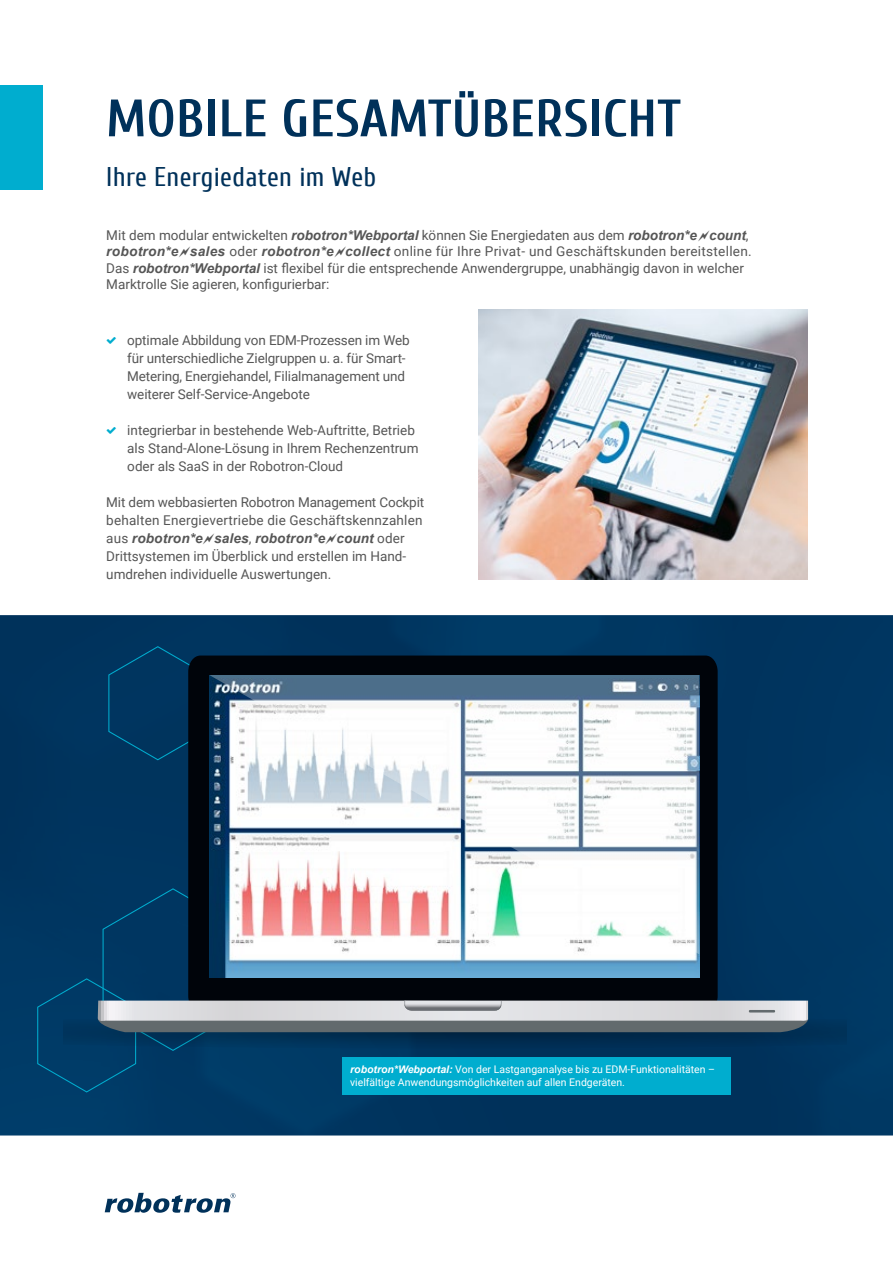
<style>
.page{position:relative;width:893px;height:1263px;background:#fff}
.page>*{position:absolute;margin:0;border:0;box-sizing:border-box;transform-origin:0 0}
.t1{font:700 52.5px "Cuprum";letter-spacing:.01em;color:#00315a}
.t2{font:27px "Cuprum";letter-spacing:.01em;color:#00315a}
.t3{font:13.5px/18px "Roboto";color:#565656}
.t4{font:italic 700 13.5px "Arial";letter-spacing:.01em;color:#565656}
.t5{font:10.5px/12.6px "Roboto";color:#fff}
.s1{font-family:"Arial";font-weight:700;font-style:italic}
.s2{font-family:"Roboto";font-weight:400;font-style:normal}
</style>
<div class="page">
<div style="left:0;top:615px;width:893px;height:520px;background:#00355f"></div>
<div style="left:0;top:85px;width:43px;height:104px;background:#00adcf"></div>
<svg style="left:105px;top:1193px;width:130px;height:20px"></svg>
<div style="left:108px;top:645px;width:100px;height:116px;background:#00355f"></div>
<svg style="left:188px;top:655px;width:530px;height:233px;background:#00050c"></svg>
<svg style="left:37px;top:888px;width:810px;height:205px;background:#244966"></svg>
<img style="left:211px;top:954px;width:488px;height:23px">
<svg style="left:209px;top:675px;width:490px;height:279px"></svg>
<img style="left:478px;top:309px;width:330px;height:270px">
<div style="left:342px;top:1057px;width:388px;height:37px;background:#00adcf"></div>
<h1 class="t1" style="left:106px;top:89px;width:576px">MOBILE GESAMTÜBERSICHT</h1>
<h2 class="t2" style="left:106px;top:162px;width:272px">Ihre Energiedaten im Web</h2>
<p class="t3" style="left:106px;top:226px;width:647px;line-height:16.5px">Mit dem modular entwickelten <span class="s1">robotron*Webportal</span> können Sie Energiedaten aus dem <span class="s1">robotron*e count</span>, <span class="s1">robotron*e sales</span> oder <span class="s1">robotron*e collect</span> online für Ihre Privat- und Geschäftskunden bereitstellen.<br>Das <span class="s1">robotron*Webportal</span> ist flexibel für die entsprechende Anwendergruppe, unabhängig davon in welcher Marktrolle Sie agieren, konfigurierbar:</p>
<p class="t3" style="left:127px;top:331px;width:284px">optimale Abbildung von EDM-Prozessen im Web für unterschiedliche Zielgruppen u. a. für Smart-Metering, Energiehandel, Filialmanagement und weiterer Self-Service-Angebote</p>
<p class="t3" style="left:127px;top:421px;width:293px">integrierbar in bestehende Web-Auftritte, Betrieb als Stand-Alone-Lösung in Ihrem Rechenzentrum oder als SaaS in der Robotron-Cloud</p>
<p class="t3" style="left:106px;top:493px;width:319px">Mit dem webbasierten Robotron Management Cockpit behalten Energievertriebe die Geschäftskennzahlen</p>
<p class="t4" style="left:106px;top:529px;width:300px"><span class="s2">aus</span> robotron*e sales<span class="s2">,</span> robotron*e count <span class="s2">oder</span></p>
<p class="t3" style="left:106px;top:547px;width:301px">Drittsystemen im Überblick und erstellen im Hand&shy;umdrehen individuelle Auswertungen.</p>
<p class="t5" style="left:350px;top:1063px;width:366px"><span class="s1">robotron*Webportal:</span> Von der Lastganganalyse bis zu EDM-Funktionalitäten – vielfältige Anwendungsmöglichkeiten auf allen Endgeräten.</p>
</div>
